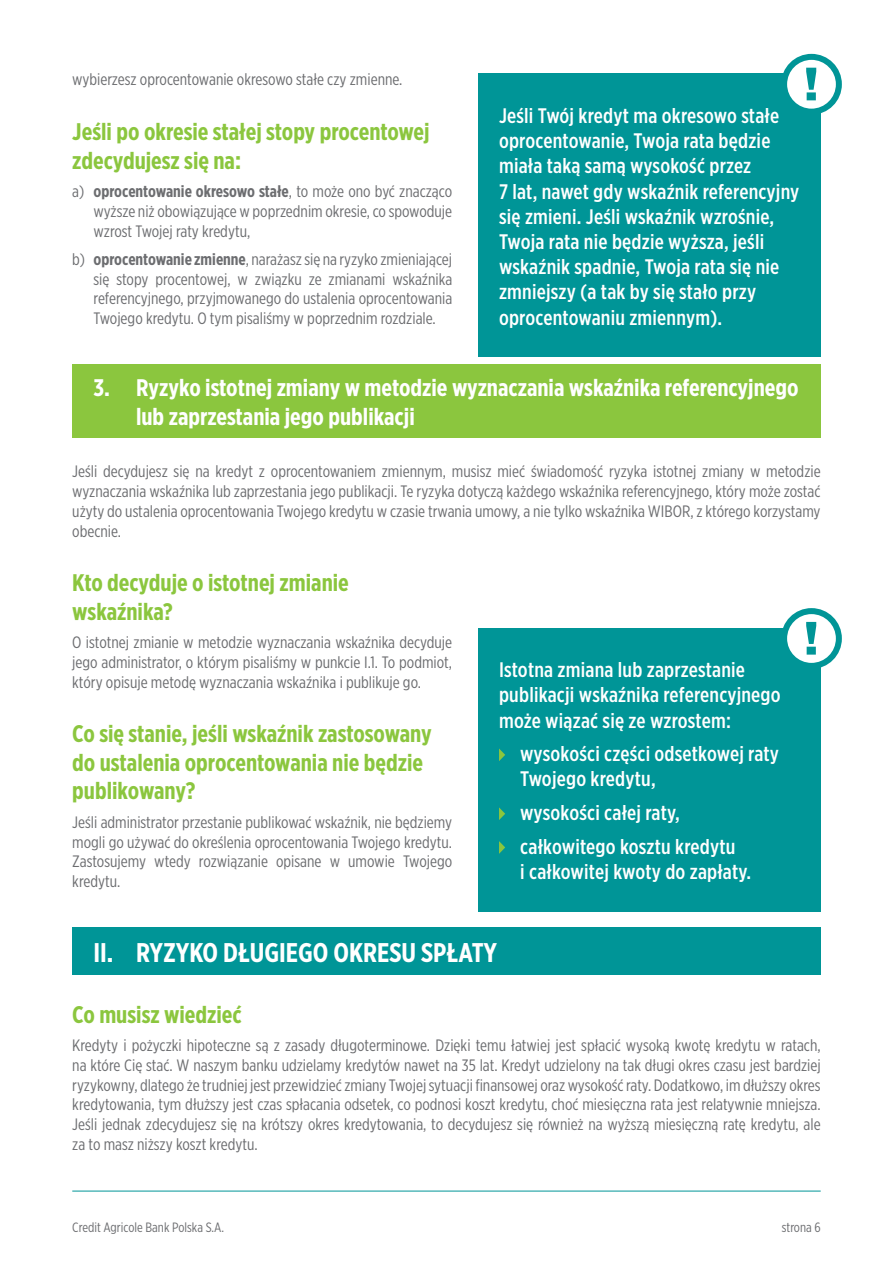
<style>
.page{position:relative;width:893px;height:1263px;background:#fff}
.page>*{position:absolute;margin:0;border:0;box-sizing:border-box;transform-origin:0 0}
.t1{font:700 27px "Gotham X Narrow";color:#fff}
.punkt{font:700 24px/28.8px "Gotham X Narrow";color:#8bc63e}
.tytul{font:700 24px/28.8px "Gotham X Narrow";color:#fff}
.WAZNE{font:500 21px/25.2px "Gotham X Narrow";letter-spacing:.01em;color:#fff}
.txt{font:16.5px/19.8px "Gotham X Narrow";color:#6c6d70;text-align:justify}
.bulet{font:16.5px/19.8px "Gotham X Narrow";color:#6c6d70;text-align:justify}
.t2{font:13.5px "Gotham X Narrow";color:#6c6d70}
.s1{font-weight:700}
</style>
<div class="page">
<hr style="left:72px;top:1191px;width:749px;height:1px;background:#009597">
<div style="left:72px;top:364px;width:749px;height:74px;background:#8bc63e"></div>
<div style="left:72px;top:927px;width:749px;height:47px;background:#009597"></div>
<div style="left:478px;top:74px;width:343px;height:283px;background:#009597"></div>
<svg style="left:784px;top:57px;width:55px;height:55px"></svg>
<div style="left:781px;top:54px;width:61px;height:61px;border:6px solid #009597;border-radius:50%"></div>
<svg style="left:806px;top:68px;width:10px;height:32px"></svg>
<div style="left:478px;top:628px;width:343px;height:283px;background:#009597"></div>
<svg style="left:499px;top:748px;width:6px;height:13px"></svg>
<svg style="left:499px;top:807px;width:6px;height:13px"></svg>
<svg style="left:499px;top:841px;width:6px;height:13px"></svg>
<svg style="left:784px;top:611px;width:55px;height:55px"></svg>
<div style="left:781px;top:608px;width:61px;height:61px;border:6px solid #009597;border-radius:50%"></div>
<svg style="left:806px;top:622px;width:10px;height:33px"></svg>
<p class="txt" style="left:72px;top:70px;width:332px">wybierzesz oprocentowanie okresowo stałe czy zmienne.</p>
<p class="punkt" style="left:72px;top:117px;width:359px">Jeśli po okresie stałej stopy procentowej zdecydujesz się na:</p>
<p class="bulet" style="left:94px;top:181px;width:360px;text-indent:-21px">a) <span class="s1">oprocentowanie okresowo stałe</span>, to może ono być znacząco wyższe niż obowiązujące w poprzednim okresie, co spowoduje wzrost Twojej raty kredytu,</p>
<p class="bulet" style="left:94px;top:249px;width:360px;text-indent:-21px">b) <span class="s1">oprocentowanie zmienne</span>, narażasz się na ryzyko zmieniającej się stopy procentowej, w związku ze zmianami wskaźnika referencyjnego, przyjmowanego do ustalenia oprocentowania Twojego kredytu. O tym pisaliśmy w poprzednim rozdziale.</p>
<p class="WAZNE" style="left:499px;top:103px;width:302px">Jeśli Twój kredyt ma okresowo stałe oprocentowanie, Twoja rata będzie miała taką samą wysokość przez<br>7 lat, nawet gdy wskaźnik referencyjny się zmieni. Jeśli wskaźnik wzrośnie, Twoja rata nie będzie wyższa, jeśli wskaźnik spadnie, Twoja rata się nie zmniejszy (a tak by się stało przy oprocentowaniu zmiennym).</p>
<p class="tytul" style="left:136px;top:373px;width:664px;text-indent:-43px">3. Ryzyko istotnej zmiany w metodzie wyznaczania wskaźnika referencyjnego lub zaprzestania jego publikacji</p>
<p class="txt" style="left:72px;top:461px;width:750px">Jeśli decydujesz się na kredyt z oprocentowaniem zmiennym, musisz mieć świadomość ryzyka istotnej zmiany w metodzie wyznaczania wskaźnika lub zaprzestania jego publikacji. Te ryzyka dotyczą każdego wskaźnika referencyjnego, który może zostać użyty do ustalenia oprocentowania Twojego kredytu w czasie trwania umowy, a nie tylko wskaźnika WIBOR, z którego korzystamy obecnie.</p>
<p class="punkt" style="left:72px;top:568px;width:278px">Kto decyduje o istotnej zmianie wskaźnika?</p>
<p class="txt" style="left:72px;top:632px;width:381px">O istotnej zmianie w metodzie wyznaczania wskaźnika decyduje jego administrator, o którym pisaliśmy w punkcie I.1. To podmiot, który opisuje metodę wyznaczania wskaźnika i publikuje go.</p>
<p class="punkt" style="left:72px;top:719px;width:361px">Co się stanie, jeśli wskaźnik zastosowany do ustalenia oprocentowania nie będzie publikowany?</p>
<p class="txt" style="left:72px;top:812px;width:381px">Jeśli administrator przestanie publikować wskaźnik, nie będziemy mogli go używać do określenia oprocentowania Twojego kredytu.<br>Zastosujemy wtedy rozwiązanie opisane w umowie Twojego kredytu.</p>
<p class="WAZNE" style="left:499px;top:657px;width:283px">Istotna zmiana lub zaprzestanie publikacji wskaźnika referencyjnego może wiązać się ze wzrostem:</p>
<p class="WAZNE" style="left:520px;top:741px;width:260px">wysokości części odsetkowej raty<br>Twojego kredytu,</p>
<p class="WAZNE" style="left:520px;top:800px;width:161px">wysokości całej raty,</p>
<p class="WAZNE" style="left:520px;top:834px;width:232px">całkowitego kosztu kredytu<br>i całkowitej kwoty do zapłaty.</p>
<p class="t1" style="left:94px;top:935px;width:405px">II. RYZYKO DŁUGIEGO OKRESU SPŁATY</p>
<p class="punkt" style="left:72px;top:999px;width:171px">Co musisz wiedzieć</p>
<p class="txt" style="left:72px;top:1035px;width:750px">Kredyty i pożyczki hipoteczne są z zasady długoterminowe. Dzięki temu łatwiej jest spłacić wysoką kwotę kredytu w ratach, na które Cię stać. W naszym banku udzielamy kredytów nawet na 35 lat. Kredyt udzielony na tak długi okres czasu jest bardziej ryzykowny, dlatego że trudniej jest przewidzieć zmiany Twojej sytuacji finansowej oraz wysokość raty. Dodatkowo, im dłuższy okres kredytowania, tym dłuższy jest czas spłacania odsetek, co podnosi koszt kredytu, choć miesięczna rata jest relatywnie mniejsza.<br>Jeśli jednak zdecydujesz się na krótszy okres kredytowania, to decydujesz się również na wyższą miesięczną ratę kredytu, ale za to masz niższy koszt kredytu.</p>
<p class="t2" style="left:72px;top:1219px;width:153px">Credit Agricole Bank Polska S.A.</p>
<p class="t2" style="left:782px;top:1219px;width:40px">strona 6</p>
</div>
